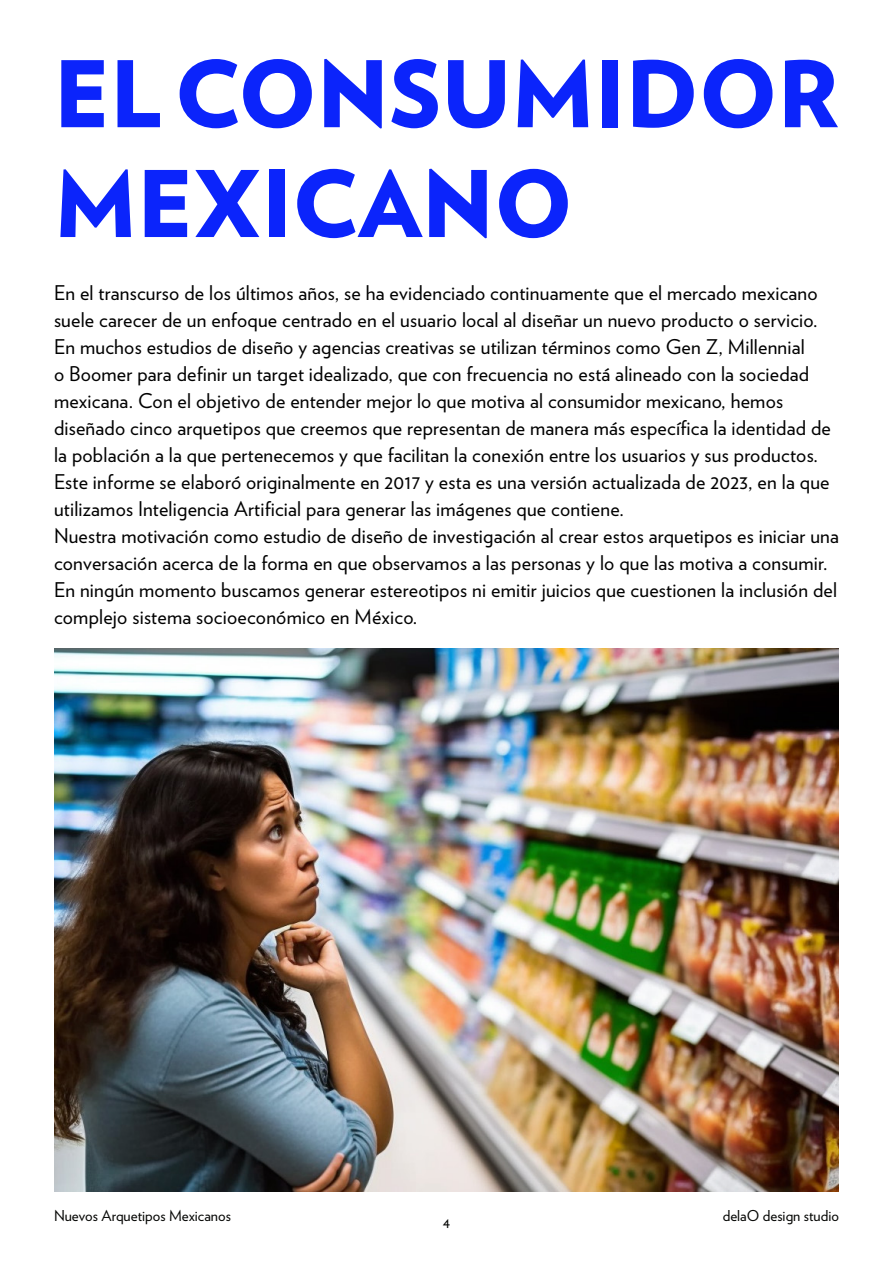
<style>
.page{position:relative;width:893px;height:1263px;background:#fff}
.page>*{position:absolute;margin:0;border:0;box-sizing:border-box;transform-origin:0 0}
.t1{font:900 91.5px/109.8px "Verlag";color:#0b24fb}
.t2{font:20.25px/27px "Verlag";letter-spacing:.01em;color:#000}
.t3{font:15px "Verlag";color:#040503}
</style>
<div class="page">
<img style="left:54px;top:648px;width:785px;height:543px">
<p class="t1" style="left:54px;top:34px;width:786px">EL CONSUMIDOR<br>MEXICANO</p>
<p class="t2" style="left:54px;top:278px;width:778px">En el transcurso de los últimos años, se ha evidenciado continuamente que el mercado mexicano suele carecer de un enfoque centrado en el usuario local al diseñar un nuevo producto o servicio.<br>En muchos estudios de diseño y agencias creativas se utilizan términos como Gen Z, Millennial<br>o Boomer para definir un target idealizado, que con frecuencia no está alineado con la sociedad mexicana. Con el objetivo de entender mejor lo que motiva al consumidor mexicano, hemos diseñado cinco arquetipos que creemos que representan de manera más específica la identidad de la población a la que pertenecemos y que facilitan la conexión entre los usuarios y sus productos.<br>Este informe se elaboró originalmente en 2017 y esta es una versión actualizada de 2023, en la que utilizamos Inteligencia Artificial para generar las imágenes que contiene.</p>
<p class="t2" style="left:54px;top:521px;width:786px">Nuestra motivación como estudio de diseño de investigación al crear estos arquetipos es iniciar una conversación acerca de la forma en que observamos a las personas y lo que las motiva a consumir.<br>En ningún momento buscamos generar estereotipos ni emitir juicios que cuestionen la inclusión del complejo sistema socioeconómico en México.</p>
<p class="t3" style="left:54px;top:1204px;width:178px">Nuevos Arquetipos Mexicanos</p>
<p class="t3" style="left:723px;top:1204px;width:118px">delaO design studio</p>
<p class="t3" style="left:443px;top:1211px;width:9px">4</p>
</div>
